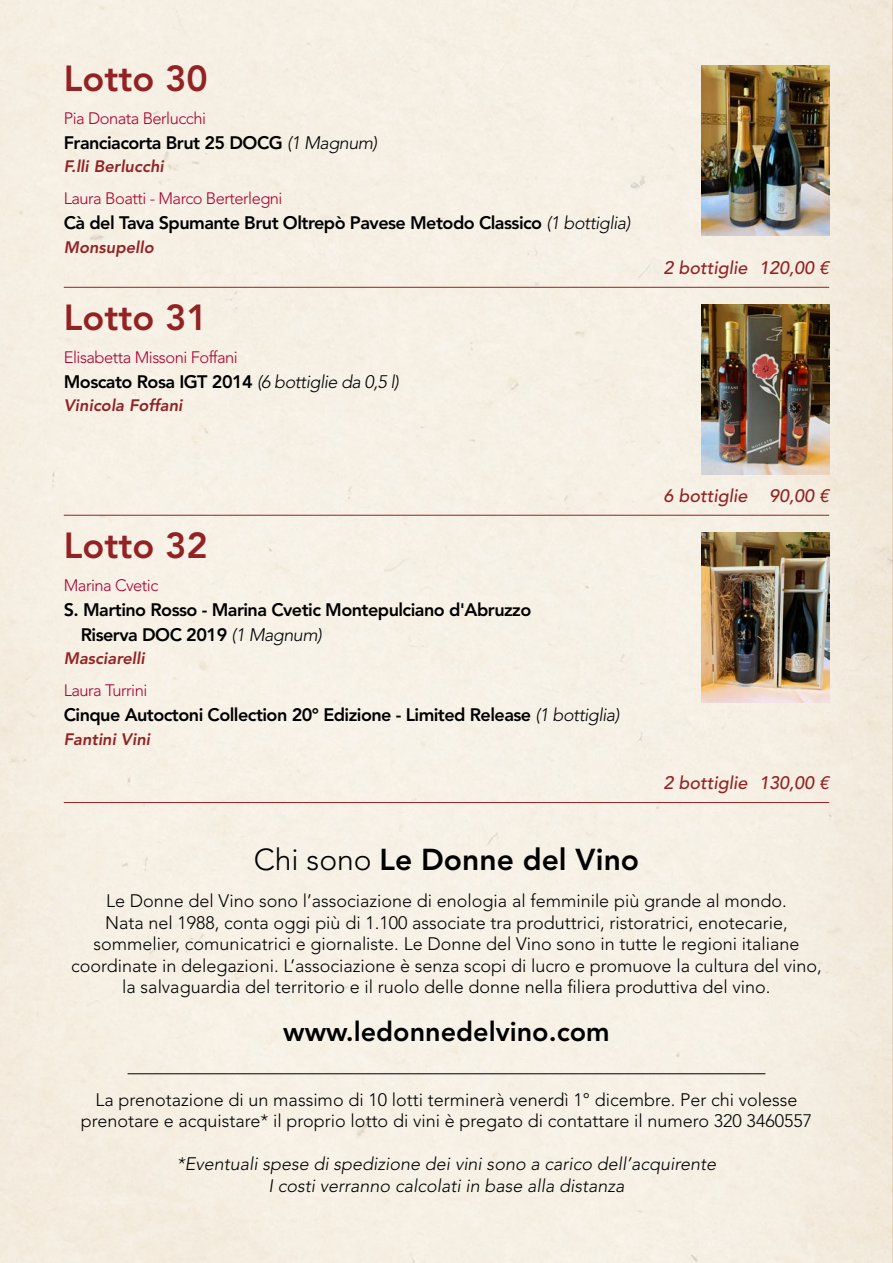
<style>
.page{position:relative;width:893px;height:1263px;background:#f6f0e4}
.page>*{position:absolute;margin:0;border:0;box-sizing:border-box;transform-origin:0 0}
.t1{font:800 36px "Avenir LT Std";color:#922224}
.t2{font:800 30px "Avenir LT Std";color:#000}
.t3{font:800 27px "Avenir LT Std";color:#000}
.t4{font:300 18px/21.6px "Avenir LT Std";color:#000;text-align:center}
.t5{font:800 18px/25px "Avenir LT Std";letter-spacing:-.03em;color:#000}
.t6{font:italic 300 18px/21.6px "Avenir LT Std";color:#000;text-align:center}
.t7{font:italic 500 18px "Avenir LT Std";color:#922224}
.t8{font:300 16.5px "Avenir LT Std";letter-spacing:-.03em;color:#ab0132}
.t9{font:italic 800 16.5px "Avenir LT Std";color:#922224}
.s1{font-weight:300;font-style:italic}
.s2{font-weight:300}
</style>
<div class="page">
<hr style="left:64px;top:287px;width:765px;height:1px;background:#922224">
<hr style="left:64px;top:515px;width:765px;height:1px;background:#922224">
<hr style="left:64px;top:802px;width:765px;height:1px;background:#922224">
<img style="left:702px;top:66px;width:127px;height:170px">
<img style="left:702px;top:305px;width:127px;height:170px">
<img style="left:702px;top:533px;width:127px;height:170px">
<hr style="left:128px;top:1073px;width:637px;height:1px;background:#000">
<h1 class="t1" style="left:64px;top:57px;width:145px">Lotto 30</h1>
<p class="t8" style="left:64px;top:108px;width:144px">Pia Donata Berlucchi</p>
<p class="t5" style="left:64px;top:130px;width:315px">Franciacorta Brut 25 DOCG <span class="s1">(1 Magnum)</span></p>
<p class="t9" style="left:64px;top:156px;width:101px">F.lli Berlucchi</p>
<p class="t8" style="left:64px;top:189px;width:220px">Laura Boatti - Marco Berterlegni</p>
<p class="t5" style="left:64px;top:211px;width:568px">Cà del Tava Spumante Brut Oltrepò Pavese Metodo Classico <span class="s1">(1 bottiglia)</span></p>
<p class="t9" style="left:64px;top:237px;width:92px">Monsupello</p>
<h1 class="t1" style="left:64px;top:296px;width:145px">Lotto 31</h1>
<p class="t8" style="left:64px;top:347px;width:176px">Elisabetta Missoni Foffani</p>
<p class="t5" style="left:64px;top:369px;width:337px">Moscato Rosa IGT 2014 <span class="s1">(6 bottiglie da 0,5 l)</span></p>
<p class="t9" style="left:64px;top:395px;width:120px">Vinicola Foffani</p>
<h1 class="t1" style="left:64px;top:524px;width:145px">Lotto 32</h1>
<p class="t8" style="left:64px;top:575px;width:96px">Marina Cvetic</p>
<p class="t5" style="left:81px;top:597px;width:452px;text-indent:-17px">S. Martino Rosso - Marina Cvetic Montepulciano d'Abruzzo<br>Riserva DOC 2019 <span class="s1">(1 Magnum)</span></p>
<p class="t9" style="left:64px;top:648px;width:83px">Masciarelli</p>
<p class="t8" style="left:64px;top:681px;width:85px">Laura Turrini</p>
<p class="t5" style="left:64px;top:703px;width:557px">Cinque Autoctoni Collection 20° Edizione - Limited Release <span class="s1">(1 bottiglia)</span></p>
<p class="t9" style="left:64px;top:729px;width:88px">Fantini Vini</p>
<p class="t7" style="left:663px;top:257px;width:167px">2 bottiglie 120,00 €</p>
<p class="t7" style="left:663px;top:485px;width:167px">6 bottiglie 90,00 €</p>
<p class="t7" style="left:663px;top:773px;width:167px">2 bottiglie 130,00 €</p>
<h2 class="t2" style="left:254px;top:842px;width:387px"><span class="s2">Chi sono</span> Le Donne del Vino</h2>
<p class="t4" style="left:71px;top:890px;width:752px">Le Donne del Vino sono l’associazione di enologia al femminile più grande al mondo.<br>Nata nel 1988, conta oggi più di 1.100 associate tra produttrici, ristoratrici, enotecarie, sommelier, comunicatrici e giornaliste. Le Donne del Vino sono in tutte le regioni italiane coordinate in delegazioni. L’associazione è senza scopi di lucro e promuove la cultura del vino, la salvaguardia del territorio e il ruolo delle donne nella filiera produttiva del vino.</p>
<h3 class="t3" style="left:283px;top:1015px;width:328px">www.ledonnedelvino.com</h3>
<p class="t4" style="left:81px;top:1089px;width:733px">La prenotazione di un massimo di 10 lotti terminerà venerdì 1° dicembre. Per chi volesse prenotare e acquistare* il proprio lotto di vini è pregato di contattare il numero 320 3460557</p>
<p class="t6" style="left:177px;top:1154px;width:541px">*Eventuali spese di spedizione dei vini sono a carico dell’acquirente<br>I costi verranno calcolati in base alla distanza</p>
</div>
